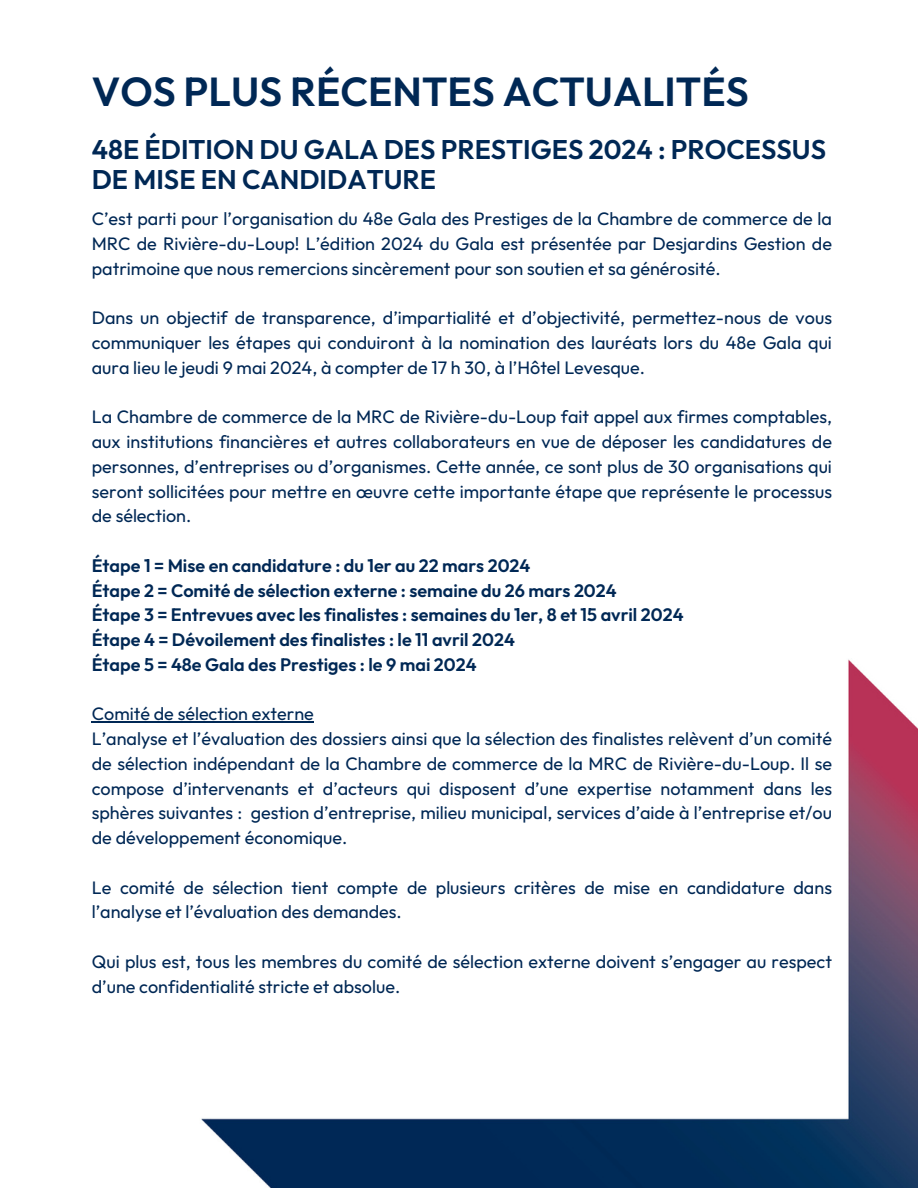
<style>
.page{position:relative;width:918px;height:1188px;background:#fff}
.page>*{position:absolute;margin:0;border:0;box-sizing:border-box;transform-origin:0 0}
.t1{font:600 40.5px "Outfit";color:#002855}
.t2{font:600 27px/30.3px "Outfit";color:#002855}
.t3{font:18px/24.8px "Outfit";color:#002855;text-align:justify}
.t4{font:600 18px/24.8px "Outfit";color:#002855}
</style>
<div class="page">
<img style="left:91px;top:659px;width:827px;height:529px">
<hr style="left:92px;top:721px;width:222px;height:2px;background:#002855">
<h1 class="t1" style="left:92px;top:66px;width:659px">VOS PLUS RÉCENTES ACTUALITÉS</h1>
<h2 class="t2" style="left:92px;top:134px;width:736px">48E ÉDITION DU GALA DES PRESTIGES 2024 : PROCESSUS<br>DE MISE EN CANDIDATURE</h2>
<p class="t3" style="left:92px;top:206px;width:742px">C’est parti pour l’organisation du 48e Gala des Prestiges de la Chambre de commerce de la MRC de Rivière-du-Loup! L’édition 2024 du Gala est présentée par Desjardins Gestion de patrimoine que nous remercions sincèrement pour son soutien et sa générosité.</p>
<p class="t3" style="left:92px;top:305px;width:742px">Dans un objectif de transparence, d’impartialité et d’objectivité, permettez-nous de vous communiquer les étapes qui conduiront à la nomination des lauréats lors du 48e Gala qui aura lieu le jeudi 9 mai 2024, à compter de 17 h 30, à l’Hôtel Levesque.</p>
<p class="t3" style="left:92px;top:404px;width:742px">La Chambre de commerce de la MRC de Rivière-du-Loup fait appel aux firmes comptables, aux institutions financières et autres collaborateurs en vue de déposer les candidatures de personnes, d’entreprises ou d’organismes. Cette année, ce sont plus de 30 organisations qui seront sollicitées pour mettre en œuvre cette importante étape que représente le processus de sélection.</p>
<p class="t4" style="left:92px;top:553px;width:593px">Étape 1 = Mise en candidature : du 1er au 22 mars 2024<br>Étape 2 = Comité de sélection externe : semaine du 26 mars 2024<br>Étape 3 = Entrevues avec les finalistes : semaines du 1er, 8 et 15 avril 2024<br>Étape 4 = Dévoilement des finalistes : le 11 avril 2024<br>Étape 5 = 48e Gala des Prestiges : le 9 mai 2024</p>
<p class="t3" style="left:92px;top:701px;width:742px;text-align:left">Comité de sélection externe<br>L’analyse et l’évaluation des dossiers ainsi que la sélection des finalistes relèvent d’un comité de sélection indépendant de la Chambre de commerce de la MRC de Rivière-du-Loup. Il se compose d’intervenants et d’acteurs qui disposent d’une expertise notamment dans les sphères suivantes : gestion d’entreprise, milieu municipal, services d’aide à l’entreprise et/ou de développement économique.</p>
<p class="t3" style="left:92px;top:875px;width:742px">Le comité de sélection tient compte de plusieurs critères de mise en candidature dans l’analyse et l’évaluation des demandes.</p>
<p class="t3" style="left:92px;top:949px;width:742px">Qui plus est, tous les membres du comité de sélection externe doivent s’engager au respect d’une confidentialité stricte et absolue.</p>
</div>
